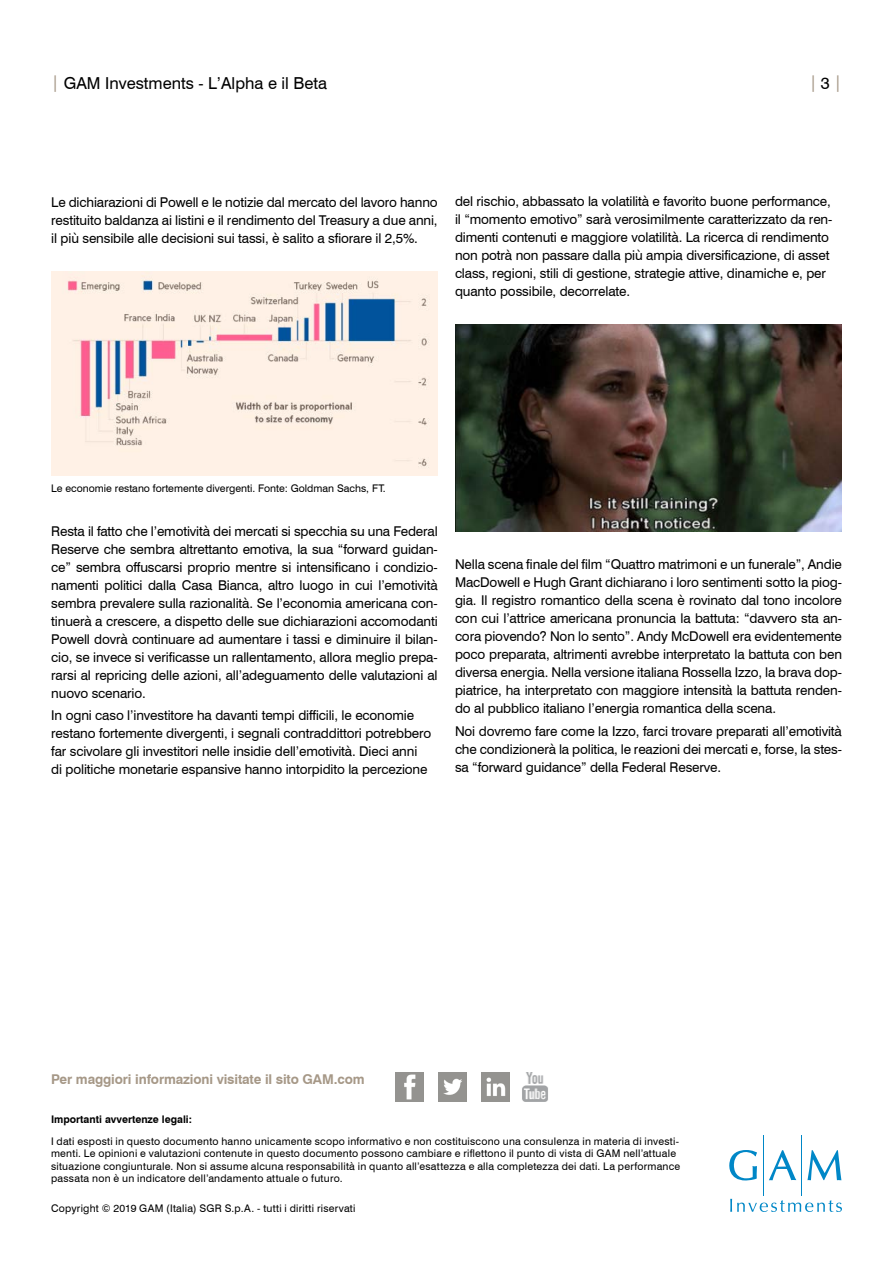
<style>
.page{position:relative;width:893px;height:1263px;background:#fff}
.page>*{position:absolute;margin:0;border:0;box-sizing:border-box;transform-origin:0 0}
.t1{font:16.5px "Swiss 721 BT";color:#000}
.t2{font:16.5px "Swiss 721 BT";color:#a69887}
.DISCLAIMER{font:13.5px/18px "Swiss 721 BT";letter-spacing:-.01em;color:#000;text-align:justify}
.t3{font:700 13.5px "Swiss 721 BT";letter-spacing:-.01em;color:#a69887}
.DISCLAIMER-2{font:10.5px/12.6px "Swiss 721 BT";letter-spacing:.02em;color:#000}
.DISCLAIMER-3{font:10.5px "Swiss 721 BT";color:#000}
.t4{font:700 10.5px "Swiss 721 BT";color:#000}
.s1{color:#a69887}
.s2{color:#000}
</style>
<div class="page">
<img style="left:455px;top:324px;width:386px;height:207px">
<img style="left:51px;top:271px;width:387px;height:205px">
<hr style="left:763px;top:1135px;width:1px;height:60px;background:#0087c7">
<hr style="left:801px;top:1135px;width:1px;height:60px;background:#0087c7">
<svg style="left:729px;top:1150px;width:28px;height:30px"></svg>
<svg style="left:769px;top:1150px;width:27px;height:30px"></svg>
<svg style="left:807px;top:1150px;width:34px;height:30px"></svg>
<svg style="left:730px;top:1199px;width:112px;height:13px"></svg>
<img style="left:438px;top:1073px;width:29px;height:28px">
<img style="left:395px;top:1073px;width:29px;height:28px">
<img style="left:481px;top:1073px;width:28px;height:28px">
<img style="left:522px;top:1073px;width:26px;height:28px">
<p class="t1" style="left:51px;top:73px;width:277px"><span class="s1">|</span> GAM Investments - L’Alpha e il Beta</p>
<p class="t2" style="left:809px;top:72px;width:34px">| <span class="s2">3</span> |</p>
<p class="DISCLAIMER" style="left:51px;top:193px;width:388px">Le dichiarazioni di Powell e le notizie dal mercato del lavoro hanno restituito baldanza ai listini e il rendimento del Treasury a due anni, il più sensibile alle decisioni sui tassi, è salito a sfiorare il 2,5%.</p>
<p class="DISCLAIMER" style="left:455px;top:192px;width:379px;text-align:left">del rischio, abbassato la volatilità e favorito buone performance, il “momento emotivo” sarà verosimilmente caratterizzato da ren&shy;dimenti contenuti e maggiore volatilità. La ricerca di rendimento non potrà non passare dalla più ampia diversificazione, di asset class, regioni, stili di gestione, strategie attive, dinamiche e, per quanto possibile, decorrelate.</p>
<p class="DISCLAIMER-3" style="left:51px;top:481px;width:336px">Le economie restano fortemente divergenti. Fonte: Goldman Sachs, FT.</p>
<p class="DISCLAIMER" style="left:51px;top:522px;width:388px">Resta il fatto che l’emotività dei mercati si specchia su una Federal Reserve che sembra altrettanto emotiva, la sua “forward guidan&shy;ce” sembra offuscarsi proprio mentre si intensificano i condizio&shy;namenti politici dalla Casa Bianca, altro luogo in cui l’emotività sembra prevalere sulla razionalità. Se l’economia americana con&shy;tinuerà a crescere, a dispetto delle sue dichiarazioni accomodanti Powell dovrà continuare ad aumentare i tassi e diminuire il bilan&shy;cio, se invece si verificasse un rallentamento, allora meglio prepa&shy;rarsi al repricing delle azioni, all’adeguamento delle valutazioni al nuovo scenario.</p>
<p class="DISCLAIMER" style="left:51px;top:706px;width:382px;text-align:left">In ogni caso l’investitore ha davanti tempi difficili, le economie restano fortemente divergenti, i segnali contraddittori potrebbero far scivolare gli investitori nelle insidie dell’emotività. Dieci anni di politiche monetarie espansive hanno intorpidito la percezione</p>
<p class="DISCLAIMER" style="left:455px;top:555px;width:388px">Nella scena finale del film “Quattro matrimoni e un funerale”, Andie MacDowell e Hugh Grant dichiarano i loro sentimenti sotto la piog&shy;gia. Il registro romantico della scena è rovinato dal tono incolore con cui l’attrice americana pronuncia la battuta: “davvero sta an&shy;cora piovendo? Non lo sento”. Andy McDowell era evidentemente poco preparata, altrimenti avrebbe interpretato la battuta con ben diversa energia. Nella versione italiana Rossella Izzo, la brava dop&shy;piatrice, ha interpretato con maggiore intensità la battuta renden&shy;do al pubblico italiano l’energia romantica della scena.</p>
<p class="DISCLAIMER" style="left:455px;top:722px;width:388px">Noi dovremo fare come la Izzo, farci trovare preparati all’emotività che condizionerà la politica, le reazioni dei mercati e, forse, la stes&shy;sa “forward guidance” della Federal Reserve.</p>
<p class="t3" style="left:51px;top:1071px;width:315px">Per maggiori informazioni visitate il sito GAM.com</p>
<p class="t4" style="left:51px;top:1113px;width:143px">Importanti avvertenze legali:</p>
<p class="DISCLAIMER-2" style="left:51px;top:1134px;width:631px">I dati esposti in questo documento hanno unicamente scopo informativo e non costituiscono una consulenza in materia di investi&shy;menti. Le opinioni e valutazioni contenute in questo documento possono cambiare e riflettono il punto di vista di GAM nell’attuale situazione congiunturale. Non si assume alcuna responsabilità in quanto all’esattezza e alla completezza dei dati. La performance passata non è un indicatore dell’andamento attuale o futuro.</p>
<p class="DISCLAIMER-2" style="left:51px;top:1202px;width:306px">Copyright © 2019 GAM (Italia) SGR S.p.A. - tutti i diritti riservati</p>
</div>
